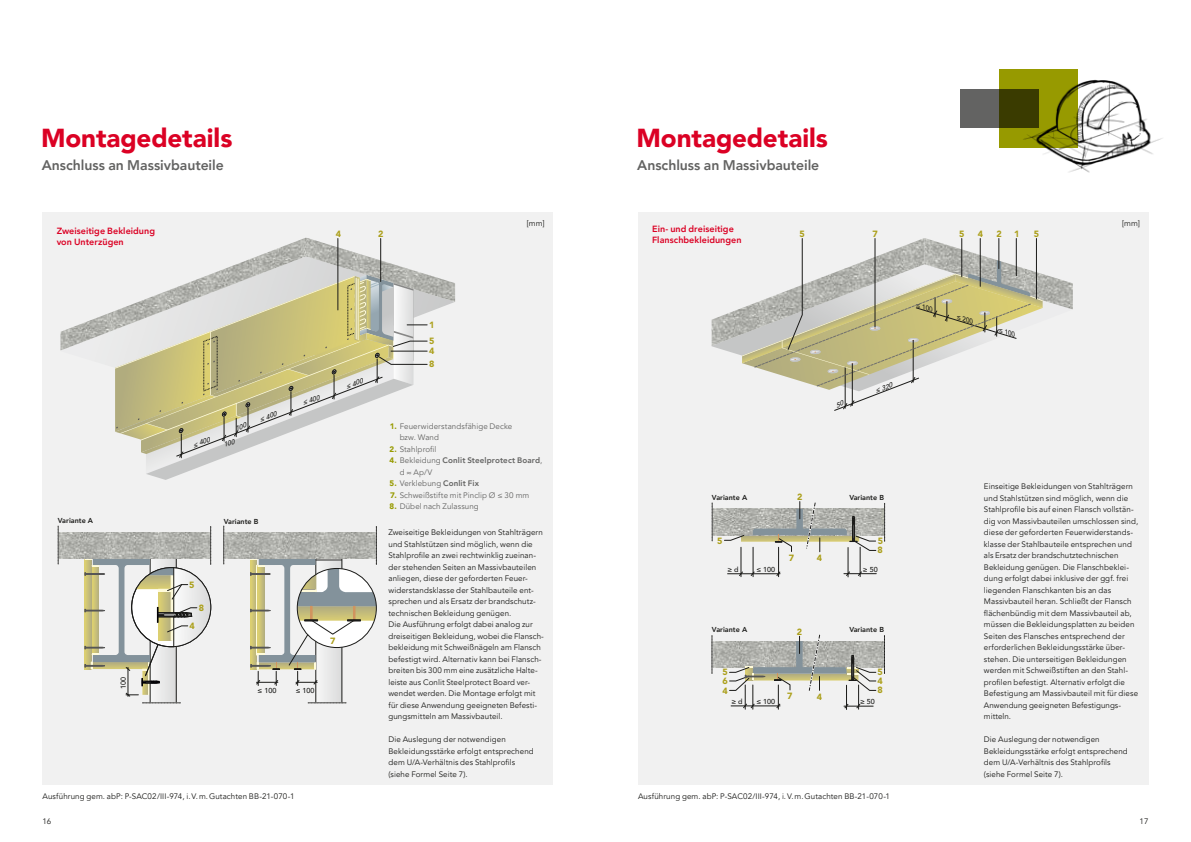
<style>
.page{position:relative;width:1191px;height:842px;background:#fff}
.page>*{position:absolute;margin:0;border:0;box-sizing:border-box;transform-origin:0 0}
.t1{font:900 26px "Avenir LT Pro";letter-spacing:-.005em;color:#db0124}
.t2{font:800 14px "Avenir LT Pro";color:#636362}
.t3{font:800 9px/11.5px "Avenir LT Pro";letter-spacing:.005em;color:#db0124}
.t4{font:900 9px "Avenir LT Pro";color:#aca01c}
.t5{font:8px/11.5px "Avenir LT Pro";letter-spacing:.01em;color:#1a1a18}
.t6{font:8px/11.5px "Avenir LT Pro";letter-spacing:.01em;color:#636362}
.t7{font:800 8px/11.5px "Avenir LT Pro";letter-spacing:.015em;color:#636362}
.t8{font:800 7.2px "Avenir LT Pro";color:#1a1a18}
.t9{font:500 7.2px "Avenir LT Pro";color:#1a1a18}
.t10{font:italic 500 6.9px "Avenir LT Pro";color:#1a1a18;scale:.95 1}
.t11{font:italic 500 6.7px "Avenir LT Pro";color:#1a1a18}
.s1{font-weight:900;color:#979a00}
.s2{font-weight:400}
.s3{font-weight:800}
</style>
<div class="page">
<div style="left:43px;top:213px;width:510px;height:572px;background:#f1f1f1"></div>
<div style="left:316px;top:561px;width:26px;height:142px;background:linear-gradient(to right,#f6f6f6,#dbdcdc)"></div>
<hr style="left:342px;top:558px;width:1px;height:145px;background:#1a1a18">
<hr style="left:316px;top:558px;width:1px;height:145px;background:#1a1a18">
<hr style="left:308px;top:702px;width:38px;height:1px;background:#fff">
<svg style="left:308px;top:703px;width:38px;height:1px"></svg>
<img style="left:225px;top:532px;width:25px;height:26px">
<hr style="left:223px;top:526px;width:1px;height:38px;background:#fff">
<svg style="left:224px;top:526px;width:1px;height:38px"></svg>
<svg style="left:250px;top:526px;width:127px;height:159px"></svg>
<div style="left:150px;top:561px;width:26px;height:142px;background:linear-gradient(to right,#f6f6f6,#dcdddd)"></div>
<hr style="left:176px;top:558px;width:1px;height:145px;background:#1a1a18">
<hr style="left:150px;top:558px;width:1px;height:145px;background:#1a1a18">
<hr style="left:142px;top:702px;width:39px;height:1px;background:#fff">
<svg style="left:142px;top:703px;width:39px;height:1px"></svg>
<img style="left:59px;top:532px;width:26px;height:26px">
<svg style="left:58px;top:526px;width:1px;height:38px"></svg>
<svg style="left:85px;top:526px;width:126px;height:171px"></svg>
<div style="left:638px;top:213px;width:510px;height:572px;background:#f1f1f1"></div>
<img style="left:713px;top:641px;width:171px;height:26px">
<svg style="left:884px;top:635px;width:1px;height:39px"></svg>
<hr style="left:711px;top:635px;width:1px;height:39px;background:#fff">
<svg style="left:712px;top:635px;width:1px;height:39px"></svg>
<svg style="left:729px;top:634px;width:147px;height:75px"></svg>
<img style="left:713px;top:509px;width:171px;height:26px">
<svg style="left:884px;top:503px;width:1px;height:39px"></svg>
<hr style="left:711px;top:503px;width:1px;height:38px;background:#fff">
<svg style="left:712px;top:503px;width:1px;height:38px"></svg>
<hr style="left:848px;top:547px;width:1px;height:30px;background:#1a1a18">
<hr style="left:741px;top:547px;width:1px;height:30px;background:#1a1a18">
<hr style="left:860px;top:547px;width:1px;height:30px;background:#1a1a18">
<hr style="left:778px;top:547px;width:1px;height:30px;background:#1a1a18">
<hr style="left:753px;top:547px;width:1px;height:30px;background:#1a1a18">
<hr style="left:727px;top:574px;width:53px;height:1px;background:#1a1a18">
<svg style="left:776px;top:571px;width:4px;height:5px"></svg>
<svg style="left:750px;top:571px;width:4px;height:5px"></svg>
<svg style="left:739px;top:571px;width:4px;height:5px"></svg>
<hr style="left:844px;top:573px;width:32px;height:1px;background:#1a1a18">
<svg style="left:858px;top:571px;width:4px;height:5px"></svg>
<svg style="left:846px;top:571px;width:4px;height:5px"></svg>
<svg style="left:724px;top:501px;width:152px;height:51px"></svg>
<img style="left:306px;top:238px;width:149px;height:64px">
<img style="left:60px;top:238px;width:246px;height:112px">
<hr style="left:380px;top:238px;width:1px;height:44px;background:#1a1a18">
<hr style="left:338px;top:238px;width:1px;height:72px;background:#1a1a18">
<img style="left:1042px;top:274px;width:30px;height:35px">
<img style="left:711px;top:308px;width:31px;height:38px">
<img style="left:999px;top:69px;width:164px;height:104px">
<svg style="left:999px;top:70px;width:78px;height:78px;background:#8b8e00"></svg>
<svg style="left:960px;top:90px;width:78px;height:38px;background:#4e4f31"></svg>
<svg style="left:115px;top:275px;width:312px;height:205px"></svg>
<svg style="left:742px;top:238px;width:300px;height:173px"></svg>
<h1 class="t1" style="left:41px;top:122px;width:193px">Montagedetails</h1>
<h1 class="t1" style="left:636px;top:122px;width:193px">Montagedetails</h1>
<h2 class="t2" style="left:42px;top:157px;width:184px">Anschluss an Massivbauteile</h2>
<h2 class="t2" style="left:637px;top:157px;width:184px">Anschluss an Massivbauteile</h2>
<p class="t3" style="left:57px;top:225px;width:100px">Zweiseitige Bekleidung von Unterzügen</p>
<p class="t4" style="left:336px;top:228px;width:7px">4</p>
<p class="t4" style="left:378px;top:228px;width:7px">2</p>
<p class="t5" style="left:527px;top:218px;width:19px">[mm]</p>
<p class="t5" style="left:1122px;top:218px;width:19px">[mm]</p>
<p class="t3" style="left:652px;top:223px;width:91px">Ein- und dreiseitige<br>Flanschbekleidungen</p>
<p class="t4" style="left:799px;top:228px;width:7px">5</p>
<p class="t4" style="left:872px;top:228px;width:7px">7</p>
<p class="t4" style="left:959px;top:228px;width:7px">5</p>
<p class="t4" style="left:977px;top:228px;width:7px">4</p>
<p class="t4" style="left:996px;top:228px;width:7px">2</p>
<p class="t4" style="left:1014px;top:228px;width:7px">1</p>
<p class="t4" style="left:1033px;top:228px;width:7px">5</p>
<p class="t10" style="left:918px;top:300px;width:20px;rotate:17deg">≤ 100</p>
<p class="t4" style="left:429px;top:319px;width:7px">1</p>
<p class="t4" style="left:429px;top:345px;width:7px">4</p>
<p class="t4" style="left:429px;top:335px;width:7px">5</p>
<p class="t4" style="left:429px;top:359px;width:7px">8</p>
<p class="t10" style="left:958px;top:313px;width:20px;rotate:17deg">≤ 200</p>
<p class="t10" style="left:1000px;top:326px;width:20px;rotate:17deg">≤ 100</p>
<p class="t11" style="left:301px;top:400px;width:19px;rotate:-21deg">≤ 400</p>
<p class="t11" style="left:344px;top:383px;width:19px;rotate:-21deg">≤ 400</p>
<p class="t11" style="left:874px;top:387px;width:19px;rotate:-21deg">≤ 320</p>
<p class="t8" style="left:58px;top:516px;width:37px">Variante A</p>
<p class="t9" style="left:119px;top:689px;width:14px;rotate:-90deg">100</p>
<p class="t11" style="left:191px;top:442px;width:19px;rotate:-21deg">≤ 400</p>
<p class="t11" style="left:258px;top:416px;width:19px;rotate:-21deg">≤ 400</p>
<p class="t8" style="left:224px;top:517px;width:36px">Variante B</p>
<p class="t4" style="left:189px;top:579px;width:7px">5</p>
<p class="t4" style="left:189px;top:620px;width:7px">4</p>
<p class="t4" style="left:199px;top:602px;width:7px">8</p>
<p class="t4" style="left:330px;top:635px;width:7px">7</p>
<p class="t9" style="left:258px;top:686px;width:20px">≤ 100</p>
<p class="t9" style="left:296px;top:686px;width:20px">≤ 100</p>
<p class="t6" style="left:400px;top:420px;width:114px;text-indent:-10px"><span class="s1">1.</span> Feuerwiderstandsfähige Decke bzw. Wand</p>
<p class="t6" style="left:389px;top:443px;width:48px"><span class="s1">2.</span> Stahlprofil</p>
<p class="t7" style="left:400px;top:455px;width:144px;text-indent:-10px"><span class="s1">4.</span> <span class="s2">Bekleidung</span> Conlit Steelprotect Board<span class="s2">, d ≈ Ap/V</span></p>
<p class="t6" style="left:389px;top:478px;width:91px"><span class="s1">5.</span> Verklebung <span class="s3">Conlit Fix</span></p>
<p class="t6" style="left:390px;top:489px;width:141px"><span class="s1">7.</span> Schweißstifte mit Pinclip Ø ≤ 30 mm</p>
<p class="t6" style="left:389px;top:501px;width:91px"><span class="s1">8.</span> Dübel nach Zulassung</p>
<p class="t5" style="left:388px;top:527px;width:157px">Zweiseitige Bekleidungen von Stahlträgern und Stahlstützen sind möglich, wenn die Stahlprofile an zwei rechtwinklig zueinan&shy;der stehenden Seiten an Massivbauteilen anliegen, diese der geforderten Feuer&shy;widerstandsklasse der Stahlbauteile ent&shy;sprechen und als Ersatz der brandschutz&shy;technischen Bekleidung genügen.<br>Die Ausführung erfolgt dabei analog zur dreiseitigen Bekleidung, wobei die Flansch&shy;bekleidung mit Schweißnägeln am Flansch befestigt wird. Alternativ kann bei Flansch&shy;breiten bis 300 mm eine zusätzliche Halte&shy;leiste aus Conlit Steelprotect Board ver&shy;wendet werden. Die Montage erfolgt mit für diese Anwendung geeigneten Befesti&shy;gungsmitteln am Massivbauteil.</p>
<p class="t5" style="left:388px;top:734px;width:147px">Die Auslegung der notwendigen Bekleidungsstärke erfolgt entsprechend dem U/A-Verhältnis des Stahlprofils (siehe Formel Seite 7).</p>
<p class="t4" style="left:797px;top:491px;width:7px">2</p>
<p class="t8" style="left:712px;top:493px;width:37px">Variante A</p>
<p class="t8" style="left:849px;top:493px;width:36px">Variante B</p>
<p class="t4" style="left:717px;top:535px;width:7px">5</p>
<p class="t4" style="left:877px;top:535px;width:7px">5</p>
<p class="t4" style="left:788px;top:552px;width:7px">7</p>
<p class="t9" style="left:727px;top:565px;width:13px">≥ d</p>
<p class="t9" style="left:756px;top:565px;width:20px">≤ 100</p>
<p class="t9" style="left:863px;top:565px;width:16px">≥ 50</p>
<p class="t4" style="left:877px;top:544px;width:7px">8</p>
<p class="t4" style="left:817px;top:553px;width:7px">4</p>
<p class="t8" style="left:712px;top:625px;width:37px">Variante A</p>
<p class="t8" style="left:849px;top:625px;width:36px">Variante B</p>
<p class="t4" style="left:797px;top:626px;width:7px">2</p>
<p class="t4" style="left:722px;top:667px;width:7px">5</p>
<p class="t4" style="left:877px;top:667px;width:7px">5</p>
<p class="t4" style="left:722px;top:685px;width:7px">4</p>
<p class="t4" style="left:877px;top:684px;width:7px">8</p>
<p class="t4" style="left:722px;top:675px;width:7px">6</p>
<p class="t4" style="left:877px;top:675px;width:7px">4</p>
<p class="t4" style="left:787px;top:691px;width:7px">7</p>
<p class="t9" style="left:731px;top:697px;width:13px">≥ d</p>
<p class="t9" style="left:756px;top:697px;width:20px">≤ 100</p>
<p class="t4" style="left:817px;top:691px;width:7px">4</p>
<p class="t9" style="left:860px;top:697px;width:16px">≥ 50</p>
<p class="t5" style="left:984px;top:481px;width:156px">Einseitige Bekleidungen von Stahlträgern und Stahlstützen sind möglich, wenn die Stahlprofile bis auf einen Flansch vollstän&shy;dig von Massivbauteilen umschlossen sind, diese der geforderten Feuerwiderstands&shy;klasse der Stahlbauteile entsprechen und als Ersatz der brandschutztechnischen Bekleidung genügen. Die Flanschbeklei&shy;dung erfolgt dabei inklusive der ggf. frei liegenden Flanschkanten bis an das Massivbauteil heran. Schließt der Flansch flächenbündig mit dem Massivbauteil ab, müssen die Bekleidungsplatten zu beiden Seiten des Flansches entsprechend der erforderlichen Bekleidungsstärke über&shy;stehen. Die unterseitigen Bekleidungen werden mit Schweißstiften an den Stahl&shy;profilen befestigt. Alternativ erfolgt die Befestigung am Massivbauteil mit für diese Anwendung geeigneten Befestigungs&shy;mitteln.</p>
<p class="t5" style="left:984px;top:734px;width:145px">Die Auslegung der notwendigen Bekleidungsstärke erfolgt entsprechend dem U/A-Verhältnis des Stahlprofils (siehe Formel Seite 7).</p>
<p class="t5" style="left:43px;top:791px;width:253px">Ausführung gem. abP: P-SAC02/III-974, i.V.m.Gutachten BB-21-070-1</p>
<p class="t5" style="left:638px;top:791px;width:253px">Ausführung gem. abP: P-SAC02/III-974, i.V.m.Gutachten BB-21-070-1</p>
<p class="t5" style="left:43px;top:815px;width:10px">16</p>
<p class="t5" style="left:1139px;top:815px;width:10px">17</p>
</div>
